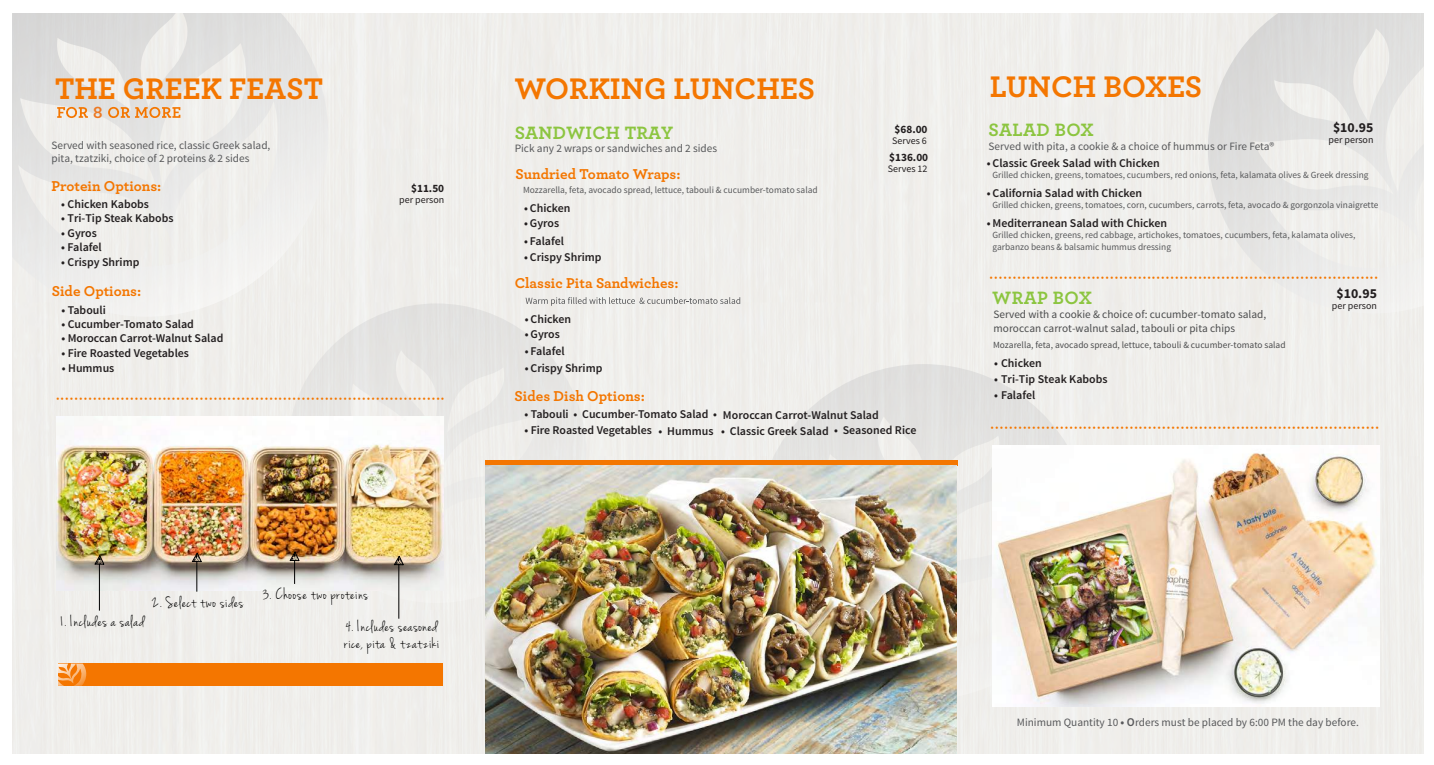
<style>
.page{position:relative;width:1434px;height:765px;background:#fff}
.page>*{position:absolute;margin:0;border:0;box-sizing:border-box;transform-origin:0 0}
.t1{font:700 31.25px "Archer";color:#f47600}
.t2{font:700 18.75px "Archer";letter-spacing:.02em;color:#8cc540}
.t3{font:700 17.5px "Archer";color:#ed7923}
.t4{font:16.25px/17.1px "Jenna Sue";letter-spacing:.05em;color:#000}
.t5{font:700 15px "Archer";color:#f47600}
.t6{font:700 13.75px "Source Sans Pro";color:#231f20}
.t7{font:600 11.88px "Source Sans Pro";color:#231f20}
.t8{font:11.25px/13.5px "Source Sans Pro";color:#57585a}
.t9{font:11.25px/13.5px "Source Sans Pro";color:#4b4c4d}
.t10{font:700 11.25px "Source Sans Pro";color:#231f20}
.t11{font:10px "Source Sans Pro";color:#231f20}
.t12{font:9.38px/11.2px "Source Sans Pro";color:#57585a}
.t13{font:9.38px "Source Sans Pro";color:#4b4c4d}
.t14{font:600 8.75px "Source Sans Pro";color:#f47600}
.s1{font-weight:600;font-size:11.88px;color:#58585b}
</style>
<div class="page">
<div style="left:12px;top:14px;width:1411px;height:740px;background:#f0eeeb"></div>
<svg style="left:275px;top:303px;width:322px;height:312px;background:#eae9e7"></svg>
<svg style="left:1184px;top:14px;width:239px;height:323px;background:#e9e8e6"></svg>
<svg style="left:742px;top:364px;width:361px;height:349px;background:#e9e8e6"></svg>
<svg style="left:12px;top:14px;width:335px;height:322px;background:#ebeae8"></svg>
<svg style="left:57px;top:107px;width:123px;height:11px"></svg>
<svg style="left:525px;top:297px;width:215px;height:9px;background:#d2d1cf"></svg>
<img style="left:56px;top:417px;width:387px;height:173px">
<div style="left:485px;top:460px;width:473px;height:6px;background:#f47600"></div>
<img style="left:992px;top:445px;width:388px;height:261px">
<div style="left:58px;top:664px;width:384px;height:22px;background:#f47600"></div>
<svg style="left:58px;top:664px;width:29px;height:22px"></svg>
<img style="left:485px;top:466px;width:472px;height:288px">
<svg style="left:289px;top:551px;width:11px;height:33px"></svg>
<hr style="left:398px;top:564px;width:1px;height:55px;background:#000">
<svg style="left:393px;top:555px;width:12px;height:11px"></svg>
<hr style="left:196px;top:561px;width:1px;height:31px;background:#000">
<svg style="left:191px;top:552px;width:12px;height:11px"></svg>
<hr style="left:99px;top:564px;width:1px;height:47px;background:#000">
<svg style="left:93px;top:554px;width:12px;height:12px"></svg>
<h1 class="t1" style="left:55px;top:64px;width:269px">THE GREEK FEAST</h1>
<h3 class="t3" style="left:93px;top:98px;width:11px">8</h3>
<p class="t8" style="left:52px;top:139px;width:220px">Served with seasoned rice, classic Greek salad, pita, tzatziki, choice of 2 proteins &amp; 2 sides</p>
<p class="t5" style="left:52px;top:174px;width:111px">Protein Options:</p>
<p class="t7" style="left:61px;top:197px;width:89px">• Chicken Kabobs</p>
<p class="t7" style="left:61px;top:211px;width:114px">• Tri-Tip Steak Kabobs</p>
<p class="t7" style="left:61px;top:225px;width:37px">• Gyros</p>
<p class="t7" style="left:61px;top:239px;width:42px">• Falafel</p>
<p class="t7" style="left:61px;top:254px;width:80px">• Crispy Shrimp</p>
<p class="t5" style="left:52px;top:280px;width:91px">Side Options:</p>
<p class="t7" style="left:61px;top:302px;width:46px">• Tabouli</p>
<p class="t7" style="left:61px;top:317px;width:134px">• Cucumber-Tomato Salad</p>
<p class="t7" style="left:61px;top:331px;width:163px">• Moroccan Carrot-Walnut Salad</p>
<p class="t7" style="left:61px;top:345px;width:129px">• Fire Roasted Vegetables</p>
<p class="t7" style="left:62px;top:361px;width:54px">• Hummus</p>
<p class="t10" style="left:411px;top:181px;width:35px">$11.50</p>
<p class="t11" style="left:399px;top:193px;width:46px">per person</p>
<p class="t14" style="left:56px;top:393px;width:389px">• • • • • • • • • • • • • • • • • • • • • • • • • • • • • • • • • • • • • • • • • • • • • • • • • • • • • • • • • • • • • • • • • • • • • • • • • • • • • • • • • • • •</p>
<h3 class="t4" style="left:153px;top:594px;width:92px">2. Select two sides</h3>
<h3 class="t4" style="left:60px;top:614px;width:86px">1. Includes a salad</h3>
<h3 class="t4" style="left:262px;top:586px;width:107px">3. Choose two proteins</h3>
<h3 class="t4" style="left:344px;top:619px;width:97px">4. Includes seasoned rice, pita &amp; tzatziki</h3>
<h1 class="t1" style="left:514px;top:64px;width:302px">WORKING LUNCHES</h1>
<h2 class="t2" style="left:515px;top:118px;width:160px">SANDWICH TRAY</h2>
<p class="t8" style="left:515px;top:142px;width:204px">Pick any 2 wraps or sandwiches and 2 sides</p>
<p class="t5" style="left:515px;top:162px;width:167px">Sundried Tomato Wraps:</p>
<p class="t12" style="left:523px;top:185px;width:296px">Mozzarella, feta, avocado spread, lettuce, tabouli &amp; cucumber-tomato salad</p>
<p class="t7" style="left:524px;top:216px;width:36px">• Gyros</p>
<p class="t7" style="left:524px;top:233px;width:41px">• Falafel</p>
<p class="t7" style="left:524px;top:249px;width:79px">• Crispy Shrimp</p>
<p class="t7" style="left:524px;top:201px;width:48px">• Chicken</p>
<p class="t5" style="left:515px;top:271px;width:165px">Classic Pita Sandwiches:</p>
<p class="t7" style="left:525px;top:311px;width:48px">• Chicken</p>
<p class="t7" style="left:525px;top:326px;width:36px">• Gyros</p>
<p class="t7" style="left:525px;top:344px;width:41px">• Falafel</p>
<p class="t7" style="left:525px;top:360px;width:79px">• Crispy Shrimp</p>
<p class="t10" style="left:894px;top:122px;width:35px">$68.00</p>
<p class="t11" style="left:892px;top:135px;width:36px">Serves 6</p>
<p class="t10" style="left:889px;top:150px;width:41px">$136.00</p>
<p class="t11" style="left:888px;top:163px;width:41px">Serves 12</p>
<p class="t5" style="left:515px;top:384px;width:132px">Sides Dish Options:</p>
<p class="t7" style="left:524px;top:407px;width:356px">• Tabouli • Cucumber-Tomato Salad Moroccan Carrot-Walnut Salad</p>
<p class="t7" style="left:524px;top:423px;width:129px">• Fire Roasted Vegetables</p>
<p class="t7" style="left:713px;top:406px;width:5px">•</p>
<p class="t7" style="left:721px;top:423px;width:197px">• Classic Greek Salad • Seasoned Rice</p>
<p class="t7" style="left:658px;top:423px;width:56px">• Hummus</p>
<h1 class="t1" style="left:990px;top:62px;width:214px">LUNCH BOXES</h1>
<h2 class="t2" style="left:988px;top:115px;width:107px">SALAD BOX</h2>
<p class="t8" style="left:988px;top:139px;width:287px">Served with pita, a cookie &amp; a choice of hummus or Fire Feta®</p>
<p class="t6" style="left:1333px;top:119px;width:42px">$10.95</p>
<p class="t11" style="left:1328px;top:134px;width:46px">per person</p>
<p class="t7" style="left:987px;top:156px;width:174px">• Classic Greek Salad with Chicken</p>
<p class="t12" style="left:992px;top:170px;width:378px">Grilled chicken, greens, tomatoes, cucumbers, red onions, feta, kalamata olives &amp; Greek dressing</p>
<p class="t7" style="left:987px;top:186px;width:157px">• California Salad with Chicken</p>
<p class="t12" style="left:992px;top:200px;width:387px">Grilled chicken, greens, tomatoes, corn, cucumbers, carrots, feta, avocado &amp; gorgonzola vinaigrette</p>
<p class="t7" style="left:987px;top:216px;width:182px">• Mediterranean Salad with Chicken</p>
<p class="t12" style="left:992px;top:230px;width:364px">Grilled chicken, greens, red cabbage, artichokes, tomatoes, cucumbers, feta, kalamata olives, garbanzo beans &amp; balsamic hummus dressing</p>
<h2 class="t2" style="left:992px;top:283px;width:101px">WRAP BOX</h2>
<p class="t14" style="left:990px;top:272px;width:389px">• • • • • • • • • • • • • • • • • • • • • • • • • • • • • • • • • • • • • • • • • • • • • • • • • • • • • • • • • • • • • • • • • • • • • • • • • • • • • • • • • • • •</p>
<p class="t6" style="left:1336px;top:285px;width:42px">$10.95</p>
<p class="t11" style="left:1332px;top:300px;width:46px">per person</p>
<p class="t9" style="left:993px;top:308px;width:274px">Served with a cookie &amp; choice of: cucumber-tomato salad, moroccan carrot-walnut salad, tabouli or pita chips</p>
<p class="t13" style="left:993px;top:339px;width:294px">Mozarella, feta, avocado spread, lettuce, tabouli &amp; cucumber-tomato salad</p>
<p class="t7" style="left:994px;top:355px;width:49px">• Chicken</p>
<p class="t7" style="left:994px;top:371px;width:115px">• Tri-Tip Steak Kabobs</p>
<p class="t7" style="left:994px;top:388px;width:43px">• Falafel</p>
<p class="t14" style="left:991px;top:421px;width:389px">• • • • • • • • • • • • • • • • • • • • • • • • • • • • • • • • • • • • • • • • • • • • • • • • • • • • • • • • • • • • • • • • • • • • • • • • • • • • • • • • • • • •</p>
<p class="t8" style="left:1017px;top:715px;width:343px">Minimum Quantity 10 <span class="s1">• O</span> rders must be placed by 6:00 PM the day before.</p>
</div>
